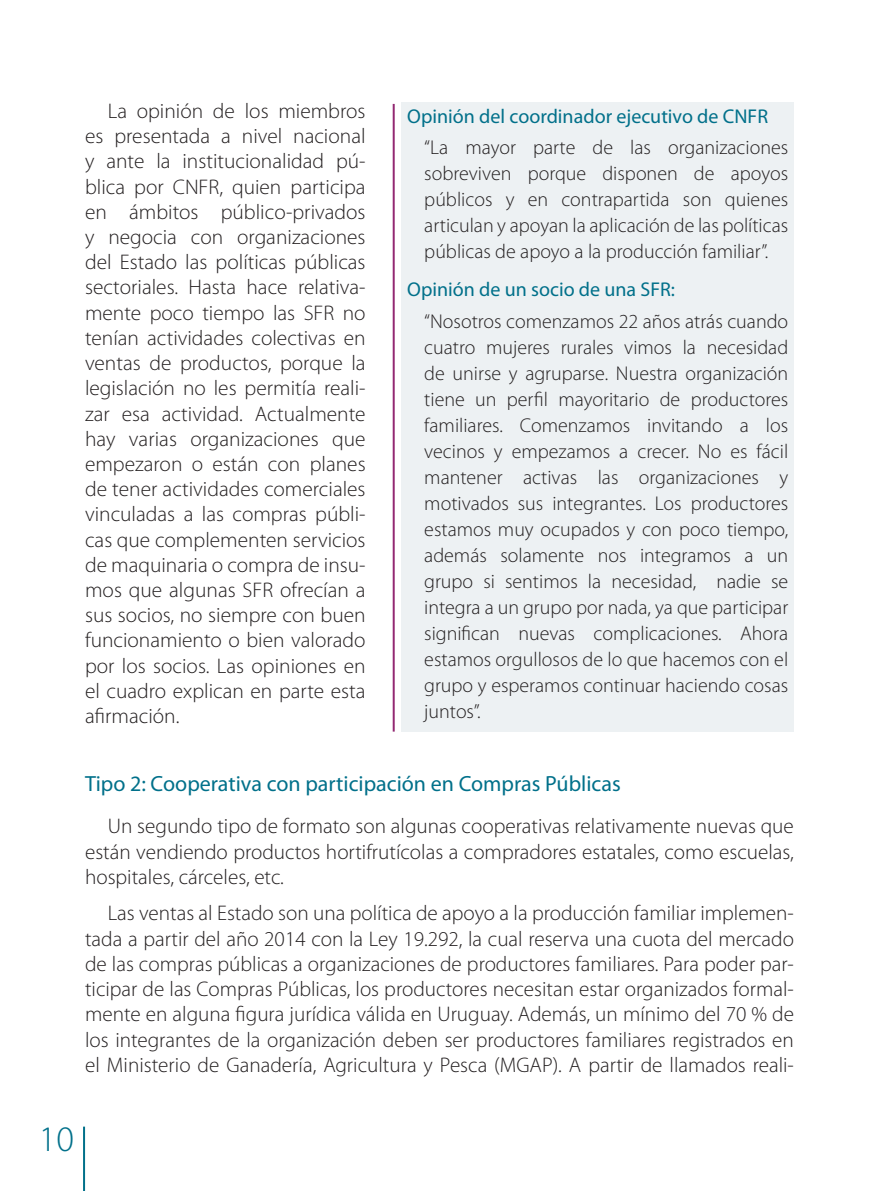
<style>
.page{position:relative;width:879px;height:1191px;background:#fff}
.page>*{position:absolute;margin:0;border:0;box-sizing:border-box;transform-origin:0 0}
.t1{font:300 36px "Myriad Pro";color:#01708a}
.t2{font:22px "Myriad Pro";color:#01708a}
.t3{font:300 21.2px/25.2px "Myriad Pro";color:#231f20;text-align:justify}
.t4{font:300 20px/26px "Myriad Pro";color:#231f20;text-align:justify}
.t5{font:20px "Myriad Pro";color:#01708a}
</style>
<div class="page">
<hr style="left:83px;top:1126px;width:2px;height:65px;background:#01708a">
<div style="left:402px;top:102px;width:392px;height:629px;background:#edf1f3"></div>
<hr style="left:393px;top:104px;width:2px;height:627px;background:#932972">
<p class="t3" style="left:85px;top:99px;width:282px;text-indent:23px">La opinión de los miembros es presentada a nivel nacional y ante la institucionalidad pú&shy;blica por CNFR, quien participa en ámbitos público-privados y negocia con organizaciones del Estado las políticas públicas sectoriales. Hasta hace relativa&shy;mente poco tiempo las SFR no tenían actividades colectivas en ventas de productos, porque la legislación no les permitía reali&shy;zar esa actividad. Actualmente hay varias organizaciones que empezaron o están con planes de tener actividades comerciales vinculadas a las compras públi&shy;cas que complementen servicios de maquinaria o compra de insu&shy;mos que algunas SFR ofrecían a sus socios, no siempre con buen funcionamiento o bien valorado por los socios. Las opiniones en el cuadro explican en parte esta afirmación.</p>
<p class="t5" style="left:407px;top:105px;width:362px">Opinión del coordinador ejecutivo de CNFR</p>
<p class="t4" style="left:424px;top:135px;width:365px">“La mayor parte de las organizaciones sobreviven porque disponen de apoyos públicos y en contrapartida son quienes articulan y apoyan la aplicación de las políticas públicas de apoyo a la producción familiar”.</p>
<p class="t5" style="left:407px;top:278px;width:269px">Opinión de un socio de una SFR:</p>
<p class="t4" style="left:424px;top:308px;width:365px">“Nosotros comenzamos 22 años atrás cuando cuatro mujeres rurales vimos la necesidad de unirse y agruparse. Nuestra organización tiene un perfil mayoritario de productores familiares. Comenzamos invitando a los vecinos y empezamos a crecer. No es fácil mantener activas las organizaciones y motivados sus integrantes. Los productores estamos muy ocupados y con poco tiempo, además solamente nos integramos a un grupo si sentimos la necesidad, nadie se integra a un grupo por nada, ya que participar significan nuevas complicaciones. Ahora estamos orgullosos de lo que hacemos con el grupo y esperamos continuar haciendo cosas juntos”.</p>
<p class="t2" style="left:85px;top:772px;width:537px">Tipo 2: Cooperativa con participación en Compras Públicas</p>
<p class="t3" style="left:85px;top:814px;width:710px;text-indent:23px">Un segundo tipo de formato son algunas cooperativas relativamente nuevas que están vendiendo productos hortifrutícolas a compradores estatales, como escuelas, hospitales, cárceles, etc.</p>
<p class="t3" style="left:85px;top:901px;width:710px;text-indent:23px">Las ventas al Estado son una política de apoyo a la producción familiar implemen&shy;tada a partir del año 2014 con la Ley 19.292, la cual reserva una cuota del mercado de las compras públicas a organizaciones de productores familiares. Para poder par&shy;ticipar de las Compras Públicas, los productores necesitan estar organizados formal&shy;mente en alguna figura jurídica válida en Uruguay. Además, un mínimo del 70 % de los integrantes de la organización deben ser productores familiares registrados en el Ministerio de Ganadería, Agricultura y Pesca (MGAP). A partir de llamados reali-</p>
<h1 class="t1" style="left:39px;top:1119px;width:37px">10</h1>
</div>
